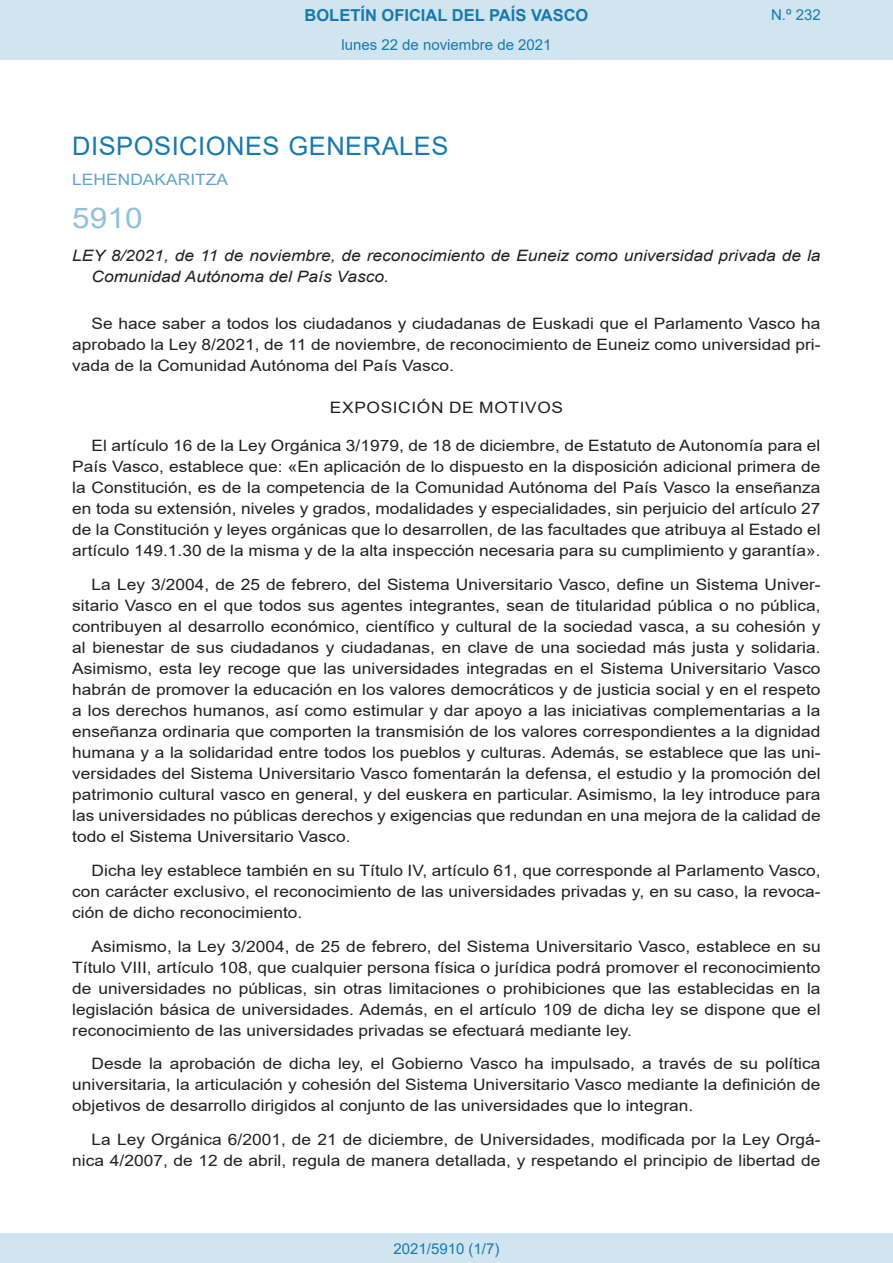
<style>
.page{position:relative;width:893px;height:1263px;background:#fff}
.page>*{position:absolute;margin:0;border:0;box-sizing:border-box;transform-origin:0 0}
.BOPVOrden{font:28.5px "Arial";color:#90c0db;scale:1.11 1}
.BOPVSeccion{font:25.5px "Arial";letter-spacing:.02em;color:#1879ad}
.t1{font:700 16.5px "Arial";color:#1879ad}
.BOPVDetalle{font:15.6px/21px "Arial";color:#231f20;text-align:justify;scale:1.11 1}
.BOPVTitulo{font:italic 15.6px/21px "Arial";color:#231f20;scale:1.11 1}
.BOPVClave{font:15.6px "Arial";letter-spacing:.035em;color:#231f20;scale:1.11 1}
.BOPVOrganismo{font:15.6px "Arial";letter-spacing:.005em;color:#5ea4ca;scale:1.11 1}
.Paginacion_Centro{font:15px "Arial";color:#1879ad}
</style>
<div class="page">
<div style="left:0;top:0;width:893px;height:60px;background:#d0e5f0"></div>
<div style="left:0;top:1233px;width:893px;height:30px;background:#d0e5f0"></div>
<p class="t1" style="left:305px;top:3px;width:285px">BOLETÍN OFICIAL DEL PAÍS VASCO</p>
<p class="Paginacion_Centro" style="left:341px;top:35px;width:212px">lunes 22 de noviembre de 2021</p>
<p class="Paginacion_Centro" style="left:771px;top:5px;width:51px">N.º 232</p>
<p class="BOPVSeccion" style="left:72px;top:128px;width:378px">DISPOSICIONES GENERALES</p>
<p class="BOPVOrganismo" style="left:72px;top:169px;width:142px">LEHENDAKARITZA</p>
<p class="BOPVOrden" style="left:72px;top:198px;width:65px">5910</p>
<p class="BOPVTitulo" style="left:92px;top:246px;width:658px;text-indent:-19px">LEY 8/2021, de 11 de noviembre, de reconocimiento de Euneiz como universidad privada de la<br>Comunidad Autónoma del País Vasco.</p>
<p class="BOPVDetalle" style="left:72px;top:313px;width:676px;text-indent:19px">Se hace saber a todos los ciudadanos y ciudadanas de Euskadi que el Parlamento Vasco ha aprobado la Ley 8/2021, de 11 de noviembre, de reconocimiento de Euneiz como universidad pri&shy;vada de la Comunidad Autónoma del País Vasco.</p>
<p class="BOPVClave" style="left:330px;top:397px;width:211px">EXPOSICIÓN DE MOTIVOS</p>
<p class="BOPVDetalle" style="left:72px;top:435px;width:676px;text-indent:19px">El artículo 16 de la Ley Orgánica 3/1979, de 18 de diciembre, de Estatuto de Autonomía para el País Vasco, establece que: «En aplicación de lo dispuesto en la disposición adicional primera de la Constitución, es de la competencia de la Comunidad Autónoma del País Vasco la enseñanza en toda su extensión, niveles y grados, modalidades y especialidades, sin perjuicio del artículo 27 de la Constitución y leyes orgánicas que lo desarrollen, de las facultades que atribuya al Estado el artículo 149.1.30 de la misma y de la alta inspección necesaria para su cumplimiento y garantía».</p>
<p class="BOPVDetalle" style="left:72px;top:574px;width:676px;text-indent:19px">La Ley 3/2004, de 25 de febrero, del Sistema Universitario Vasco, define un Sistema Univer&shy;sitario Vasco en el que todos sus agentes integrantes, sean de titularidad pública o no pública, contribuyen al desarrollo económico, científico y cultural de la sociedad vasca, a su cohesión y al bienestar de sus ciudadanos y ciudadanas, en clave de una sociedad más justa y solidaria.<br>Asimismo, esta ley recoge que las universidades integradas en el Sistema Universitario Vasco habrán de promover la educación en los valores democráticos y de justicia social y en el respeto a los derechos humanos, así como estimular y dar apoyo a las iniciativas complementarias a la enseñanza ordinaria que comporten la transmisión de los valores correspondientes a la dignidad humana y a la solidaridad entre todos los pueblos y culturas. Además, se establece que las uni&shy;versidades del Sistema Universitario Vasco fomentarán la defensa, el estudio y la promoción del patrimonio cultural vasco en general, y del euskera en particular. Asimismo, la ley introduce para las universidades no públicas derechos y exigencias que redundan en una mejora de la calidad de todo el Sistema Universitario Vasco.</p>
<p class="BOPVDetalle" style="left:72px;top:860px;width:676px;text-indent:19px">Dicha ley establece también en su Título IV, artículo 61, que corresponde al Parlamento Vasco, con carácter exclusivo, el reconocimiento de las universidades privadas y, en su caso, la revoca&shy;ción de dicho reconocimiento.</p>
<p class="BOPVDetalle" style="left:72px;top:935px;width:676px;text-indent:19px">Asimismo, la Ley 3/2004, de 25 de febrero, del Sistema Universitario Vasco, establece en su Título VIII, artículo 108, que cualquier persona física o jurídica podrá promover el reconocimiento de universidades no públicas, sin otras limitaciones o prohibiciones que las establecidas en la legislación básica de universidades. Además, en el artículo 109 de dicha ley se dispone que el reconocimiento de las universidades privadas se efectuará mediante ley.</p>
<p class="BOPVDetalle" style="left:72px;top:1053px;width:676px;text-indent:19px">Desde la aprobación de dicha ley, el Gobierno Vasco ha impulsado, a través de su política universitaria, la articulación y cohesión del Sistema Universitario Vasco mediante la definición de objetivos de desarrollo dirigidos al conjunto de las universidades que lo integran.</p>
<p class="BOPVDetalle" style="left:72px;top:1129px;width:676px;text-align:right">La Ley Orgánica 6/2001, de 21 de diciembre, de Universidades, modificada por la Ley Orgá&shy;nica 4/2007, de 12 de abril, regula de manera detallada, y respetando el principio de libertad de</p>
<p class="Paginacion_Centro" style="left:393px;top:1238px;width:107px">2021/5910 (1/7)</p>
</div>
